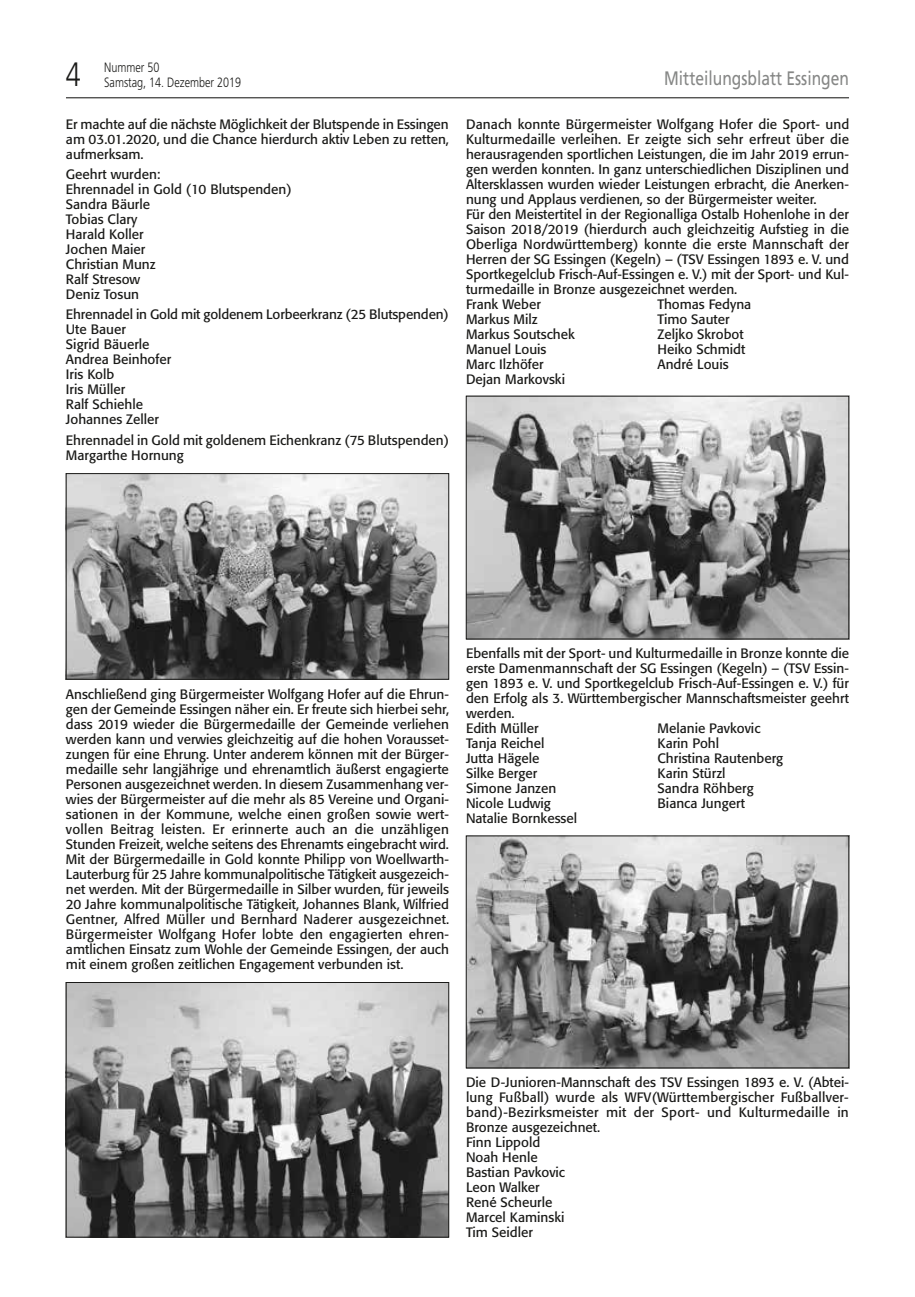
<style>
.page{position:relative;width:915px;height:1297px;background:#fff}
.page>*{position:absolute;margin:0;border:0;box-sizing:border-box;transform-origin:0 0}
.t1{font:300 33.75px "Frutiger";color:#1a1a18;scale:.8 1}
.t2{font:19.5px "Frutiger";color:#868786;scale:.8 1}
.t3{font:13.5px/15px "Formata";color:#1a1a18}
.t4{font:300 13.5px "Frutiger";color:#1a1a18;scale:.8 1}
</style>
<div class="page">
<hr style="left:66px;top:97px;width:782px;height:1px;background:#1a1a18">
<img style="left:68px;top:475px;width:379px;height:202px">
<div style="left:66px;top:473px;width:383px;height:206px;border:1px solid #1a1a18"></div>
<img style="left:68px;top:984px;width:379px;height:251px">
<div style="left:66px;top:982px;width:383px;height:255px;border:1px solid #1a1a18"></div>
<img style="left:468px;top:398px;width:378px;height:239px">
<div style="left:466px;top:396px;width:382px;height:243px;border:1px solid #1a1a18"></div>
<img style="left:468px;top:838px;width:378px;height:228px">
<div style="left:466px;top:836px;width:382px;height:232px;border:1px solid #1a1a18"></div>
<p class="t4" style="left:104px;top:60px;width:71px">Nummer 50</p>
<h1 class="t1" style="left:66px;top:55px;width:20px">4</h1>
<p class="t4" style="left:104px;top:75px;width:173px">Samstag, 14. Dezember 2019</p>
<h2 class="t2" style="left:664px;top:67px;width:232px">Mitteilungsblatt Essingen</h2>
<p class="t3" style="left:66px;top:116px;width:384px;text-align:justify">Er machte auf die nächste Möglichkeit der Blutspende in Essingen am 03.01.2020, und die Chance hierdurch aktiv Leben zu retten, aufmerksam.</p>
<p class="t3" style="left:66px;top:167px;width:227px">Geehrt wurden:<br>Ehrennadel in Gold (10 Blutspenden)<br>Sandra Bäurle<br>Tobias Clary<br>Harald Koller<br>Jochen Maier<br>Christian Munz<br>Ralf Stresow<br>Deniz Tosun</p>
<p class="t3" style="left:66px;top:307px;width:384px">Ehrennadel in Gold mit goldenem Lorbeerkranz (25 Blutspenden)<br>Ute Bauer<br>Sigrid Bäuerle<br>Andrea Beinhofer<br>Iris Kolb<br>Iris Müller<br>Ralf Schiehle<br>Johannes Zeller</p>
<p class="t3" style="left:66px;top:433px;width:384px">Ehrennadel in Gold mit goldenem Eichenkranz (75 Blutspenden)<br>Margarthe Hornung</p>
<p class="t3" style="left:466px;top:116px;width:384px">Danach konnte Bürgermeister Wolfgang Hofer die Sport- und Kulturmedaille verleihen. Er zeigte sich sehr erfreut über die herausragenden sportlichen Leistungen, die im Jahr 2019 errun&shy;gen werden konnten. In ganz unterschiedlichen Disziplinen und Altersklassen wurden wieder Leistungen erbracht, die Anerken&shy;nung und Applaus verdienen, so der Bürgermeister weiter.<br>Für den Meistertitel in der Regionalliga Ostalb Hohenlohe in der Saison 2018/2019 (hierdurch auch gleichzeitig Aufstieg in die Oberliga Nordwürttemberg) konnte die erste Mannschaft der Herren der SG Essingen (Kegeln) – (TSV Essingen 1893 e. V. und Sportkegelclub Frisch-Auf-Essingen e. V.) mit der Sport- und Kul&shy;turmedaille in Bronze ausgezeichnet werden.<br>Frank Weber</p>
<p class="t3" style="left:657px;top:296px;width:95px">Thomas Fedyna</p>
<p class="t3" style="left:466px;top:311px;width:73px">Markus Milz</p>
<p class="t3" style="left:657px;top:311px;width:74px">Timo Sauter</p>
<p class="t3" style="left:466px;top:326px;width:110px">Markus Soutschek</p>
<p class="t3" style="left:657px;top:326px;width:88px">Zeljko Skrobot</p>
<p class="t3" style="left:466px;top:341px;width:82px">Manuel Louis</p>
<p class="t3" style="left:657px;top:341px;width:89px">Heiko Schmidt</p>
<p class="t3" style="left:466px;top:356px;width:79px">Marc Ilzhöfer</p>
<p class="t3" style="left:657px;top:356px;width:73px">André Louis</p>
<p class="t3" style="left:466px;top:371px;width:100px">Dejan Markovski</p>
<p class="t3" style="left:66px;top:686px;width:384px;text-align:justify">Anschließend ging Bürgermeister Wolfgang Hofer auf die Ehrun&shy;gen der Gemeinde Essingen näher ein. Er freute sich hierbei sehr, dass 2019 wieder die Bürgermedaille der Gemeinde verliehen werden kann und verwies gleichzeitig auf die hohen Vorausset&shy;zungen für eine Ehrung. Unter anderem können mit der Bürger&shy;medaille sehr langjährige und ehrenamtlich äußerst engagierte Personen ausgezeichnet werden. In diesem Zusammenhang ver&shy;wies der Bürgermeister auf die mehr als 85 Vereine und Organi&shy;sationen in der Kommune, welche einen großen sowie wert&shy;vollen Beitrag leisten. Er erinnerte auch an die unzähligen Stunden Freizeit, welche seitens des Ehrenamts eingebracht wird.<br>Mit der Bürgermedaille in Gold konnte Philipp von Woellwarth-Lauterburg für 25 Jahre kommunalpolitische Tätigkeit ausgezeich&shy;net werden. Mit der Bürgermedaille in Silber wurden, für jeweils 20 Jahre kommunalpolitische Tätigkeit, Johannes Blank, Wilfried Gentner, Alfred Müller und Bernhard Naderer ausgezeichnet.<br>Bürgermeister Wolfgang Hofer lobte den engagierten ehren&shy;amtlichen Einsatz zum Wohle der Gemeinde Essingen, der auch mit einem großen zeitlichen Engagement verbunden ist.</p>
<p class="t3" style="left:466px;top:646px;width:384px">Ebenfalls mit der Sport- und Kulturmedaille in Bronze konnte die erste Damenmannschaft der SG Essingen (Kegeln) – (TSV Essin&shy;gen 1893 e. V. und Sportkegelclub Frisch-Auf-Essingen e. V.) für den Erfolg als 3. Württembergischer Mannschaftsmeister geehrt werden.<br>Edith Müller</p>
<p class="t3" style="left:657px;top:721px;width:104px">Melanie Pavkovic</p>
<p class="t3" style="left:466px;top:736px;width:80px">Tanja Reichel</p>
<p class="t3" style="left:657px;top:736px;width:63px">Karin Pohl</p>
<p class="t3" style="left:466px;top:751px;width:75px">Jutta Hägele</p>
<p class="t3" style="left:657px;top:751px;width:127px">Christina Rautenberg</p>
<p class="t3" style="left:466px;top:766px;width:73px">Silke Berger</p>
<p class="t3" style="left:657px;top:766px;width:70px">Karin Stürzl</p>
<p class="t3" style="left:466px;top:781px;width:92px">Simone Janzen</p>
<p class="t3" style="left:657px;top:781px;width:98px">Sandra Röhberg</p>
<p class="t3" style="left:466px;top:796px;width:86px">Nicole Ludwig</p>
<p class="t3" style="left:657px;top:796px;width:89px">Bianca Jungert</p>
<p class="t3" style="left:466px;top:811px;width:113px">Natalie Bornkessel</p>
<p class="t3" style="left:466px;top:1075px;width:384px">Die D-Junioren-Mannschaft des TSV Essingen 1893 e. V. (Abtei&shy;lung Fußball) wurde als WFV(Württembergischer Fußballver&shy;band)-Bezirksmeister mit der Sport- und Kulturmedaille in<br>Bronze ausgezeichnet.<br>Finn Lippold<br>Noah Henle<br>Bastian Pavkovic<br>Leon Walker<br>René Scheurle<br>Marcel Kaminski<br>Tim Seidler</p>
</div>
